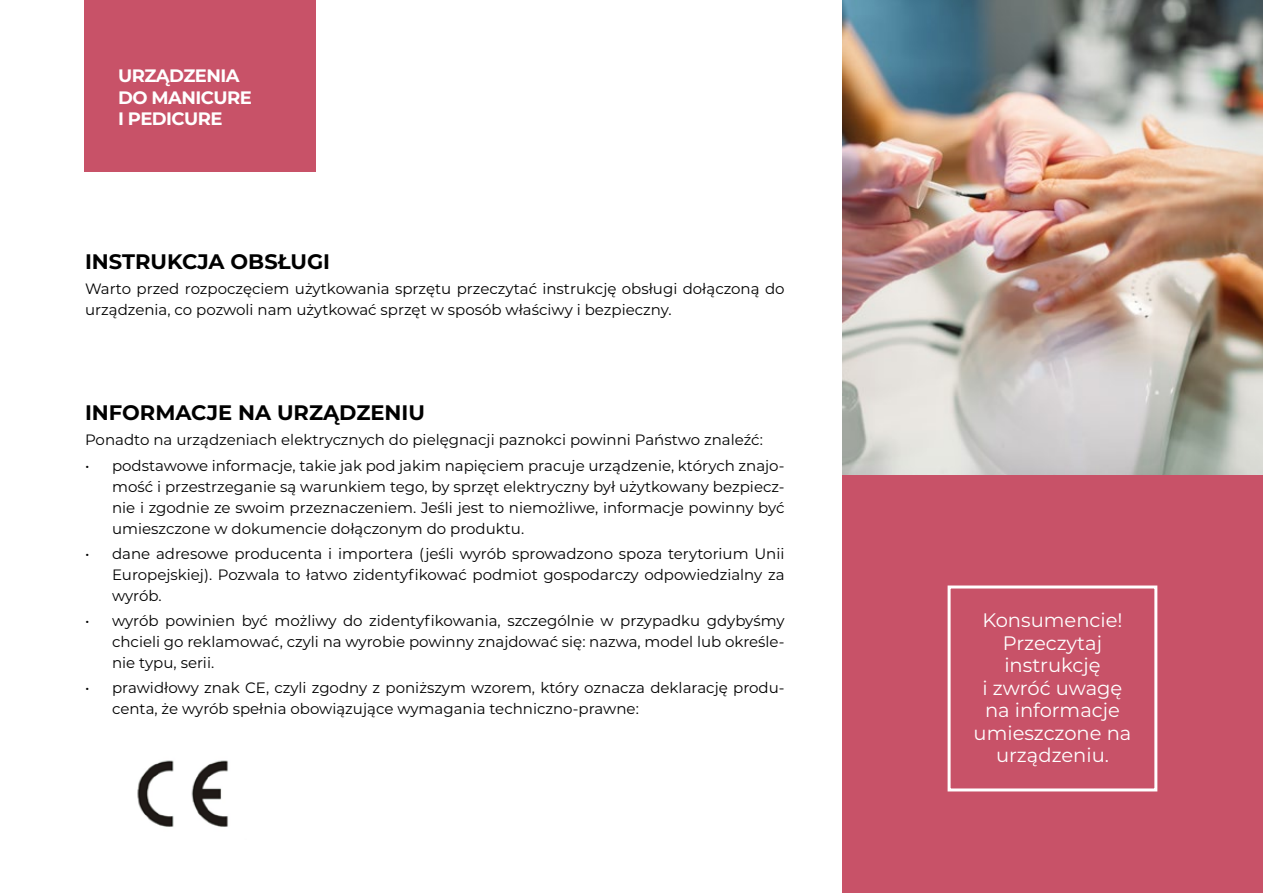
<style>
.page{position:relative;width:1263px;height:893px;background:#fff}
.page>*{position:absolute;margin:0;border:0;box-sizing:border-box;transform-origin:0 0}
.t1{font:700 21px "Montserrat";color:#000}
.t2{font:19.5px/22.5px "Montserrat";color:#fff;text-align:center}
.t3{font:700 18px/21.6px "Montserrat";letter-spacing:-.03em;color:#fff}
.t4{font:15px/21px "Montserrat";color:#000;text-align:justify}
</style>
<div class="page">
<img style="left:137px;top:760px;width:91px;height:67px">
<div style="left:842px;top:0;width:421px;height:893px;background:#c85268"></div>
<img style="left:842px;top:0;width:421px;height:474px">
<div style="left:947px;top:585px;width:210px;height:206px;border:3px solid #fff"></div>
<div style="left:85px;top:0;width:231px;height:171px;background:#c85268"></div>
<p class="t3" style="left:118px;top:64px;width:135px">URZĄDZENIA<br>DO MANICURE<br>I PEDICURE</p>
<h1 class="t1" style="left:85px;top:246px;width:247px">INSTRUKCJA OBSŁUGI</h1>
<p class="t4" style="left:85px;top:278px;width:701px">Warto przed rozpoczęciem użytkowania sprzętu przeczytać instrukcję obsługi dołączoną do urządzenia, co pozwoli nam użytkować sprzęt w sposób właściwy i bezpieczny.</p>
<h1 class="t1" style="left:85px;top:397px;width:341px">INFORMACJE NA URZĄDZENIU</h1>
<p class="t4" style="left:85px;top:429px;width:679px">Ponadto na urządzeniach elektrycznych do pielęgnacji paznokci powinni Państwo znaleźć:</p>
<p class="t4" style="left:112px;top:454px;width:674px;text-indent:-27px">• podstawowe informacje, takie jak pod jakim napięciem pracuje urządzenie, których znajo&shy;mość i przestrzeganie są warunkiem tego, by sprzęt elektryczny był użytkowany bezpiecz&shy;nie i zgodnie ze swoim przeznaczeniem. Jeśli jest to niemożliwe, informacje powinny być umieszczone w dokumencie dołączonym do produktu.</p>
<p class="t4" style="left:112px;top:542px;width:674px;text-indent:-27px">• dane adresowe producenta i importera (jeśli wyrób sprowadzono spoza terytorium Unii Europejskiej). Pozwala to łatwo zidentyfikować podmiot gospodarczy odpowiedzialny za wyrób.</p>
<p class="t4" style="left:112px;top:610px;width:674px;text-indent:-27px">• wyrób powinien być możliwy do zidentyfikowania, szczególnie w przypadku gdybyśmy chcieli go reklamować, czyli na wyrobie powinny znajdować się: nazwa, model lub określe&shy;nie typu, serii.</p>
<p class="t4" style="left:112px;top:677px;width:674px;text-indent:-27px">• prawidłowy znak CE, czyli zgodny z poniższym wzorem, który oznacza deklarację produ&shy;centa, że wyrób spełnia obowiązujące wymagania techniczno-prawne:</p>
<h2 class="t2" style="left:973px;top:608px;width:159px">Konsumencie!<br>Przeczytaj instrukcję<br>i zwróć uwagę na informacje umieszczone na urządzeniu.</h2>
</div>
